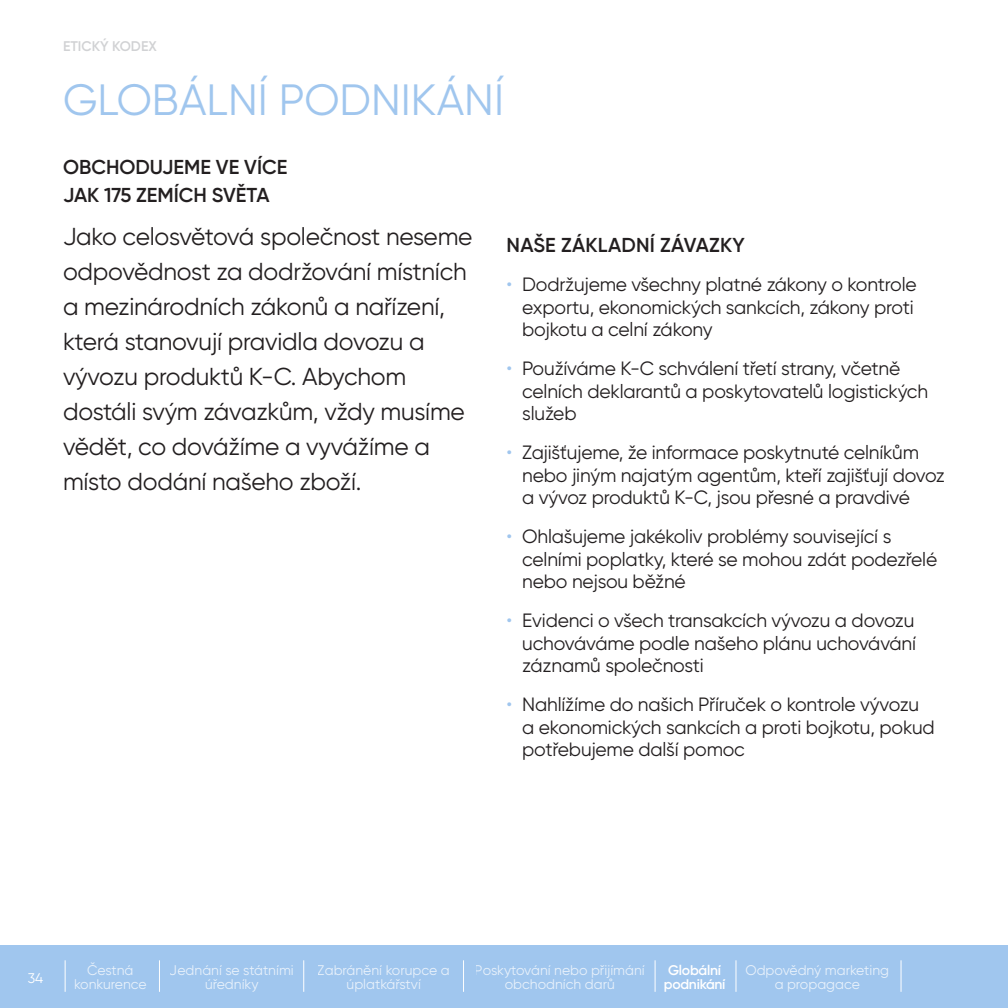
<style>
.page{position:relative;width:1008px;height:1008px;background:#fff}
.page>*{position:absolute;margin:0;border:0;box-sizing:border-box;transform-origin:0 0}
.t1{font:43.75px "Gilroy";color:#a0c6ee}
.IntroTextLarge{font:24.5px/35px "Gilroy";letter-spacing:-.01em;color:#231f20}
.subheadtextuppercaps{font:600 20.12px/28px "Gilroy";color:#231f20}
.Intro_text{font:600 20.12px "Gilroy";letter-spacing:.01em;color:#231f20}
.t2{font:19.25px/22.8px "Gilroy";letter-spacing:-.01em;color:#231f20}
.t3{font:14px/14px "Gilroy";color:#fff;text-align:center}
.t4{font:600 14px/14px "Gilroy";letter-spacing:-.02em;color:#fff;text-align:center}
.t5{font:600 14px "Gilroy";color:#d1d2d4}
.s1{color:#a0c6ee}
</style>
<div class="page">
<div style="left:0;top:945px;width:1008px;height:63px;background:#a0c6ee"></div>
<hr style="left:159px;top:960px;width:1px;height:32px;background:#fff">
<hr style="left:463px;top:960px;width:1px;height:32px;background:#fff">
<hr style="left:303px;top:960px;width:1px;height:32px;background:#fff">
<hr style="left:655px;top:960px;width:1px;height:32px;background:#fff">
<hr style="left:736px;top:960px;width:1px;height:32px;background:#fff">
<hr style="left:901px;top:960px;width:1px;height:32px;background:#fff">
<hr style="left:65px;top:960px;width:1px;height:32px;background:#fff">
<p class="t5" style="left:63px;top:38px;width:95px">ETICKÝ KODEX</p>
<p class="t1" style="left:63px;top:73px;width:443px">GLOBÁLNÍ PODNIKÁNÍ</p>
<p class="subheadtextuppercaps" style="left:63px;top:153px;width:226px">OBCHODUJEME VE VÍCE<br>JAK 175 ZEMÍCH SVĚTA</p>
<p class="IntroTextLarge" style="left:63px;top:218px;width:411px">Jako celosvětová společnost neseme odpovědnost za dodržování místních a mezinárodních zákonů a nařízení, která stanovují pravidla dovozu a vývozu produktů K-C. Abychom dostáli svým závazkům, vždy musíme vědět, co dovážíme a vyvážíme a místo dodání našeho zboží.</p>
<p class="Intro_text" style="left:507px;top:233px;width:240px">NAŠE ZÁKLADNÍ ZÁVAZKY</p>
<p class="t2" style="left:522px;top:273px;width:396px;text-indent:-16px"><span class="s1">•</span> Dodržujeme všechny platné zákony o kontrole exportu, ekonomických sankcích, zákony proti bojkotu a celní zákony</p>
<p class="t2" style="left:522px;top:357px;width:407px;text-indent:-16px"><span class="s1">•</span> Používáme K-C schválení třetí strany, včetně celních deklarantů a poskytovatelů logistických služeb</p>
<p class="t2" style="left:522px;top:441px;width:424px;text-indent:-16px"><span class="s1">•</span> Zajišťujeme, že informace poskytnuté celníkům nebo jiným najatým agentům, kteří zajišťují dovoz a vývoz produktů K-C, jsou přesné a pravdivé</p>
<p class="t2" style="left:522px;top:525px;width:417px;text-indent:-16px"><span class="s1">•</span> Ohlašujeme jakékoliv problémy související s celními poplatky, které se mohou zdát podezřelé nebo nejsou běžné</p>
<p class="t2" style="left:522px;top:609px;width:395px;text-align:justify;text-indent:-16px"><span class="s1">•</span> Evidenci o všech transakcích vývozu a dovozu uchováváme podle našeho plánu uchovávání záznamů společnosti</p>
<p class="t2" style="left:522px;top:693px;width:414px;text-indent:-16px"><span class="s1">•</span> Nahlížíme do našich Příruček o kontrole vývozu a ekonomických sankcích a proti bojkotu, pokud potřebujeme další pomoc</p>
<p class="t3" style="left:28px;top:971px;width:17px">34</p>
<p class="t3" style="left:74px;top:963px;width:74px">Čestná konkurence</p>
<p class="t3" style="left:318px;top:963px;width:133px">Zabránění korupce a úplatkářství</p>
<p class="t3" style="left:170px;top:963px;width:125px">Jednání se státními úředníky</p>
<p class="t4" style="left:664px;top:963px;width:63px">Globální podnikání</p>
<p class="t3" style="left:475px;top:963px;width:171px">Poskytování nebo přijímání obchodních darů</p>
<p class="t3" style="left:745px;top:963px;width:145px">Odpovědný marketing a propagace</p>
</div>
